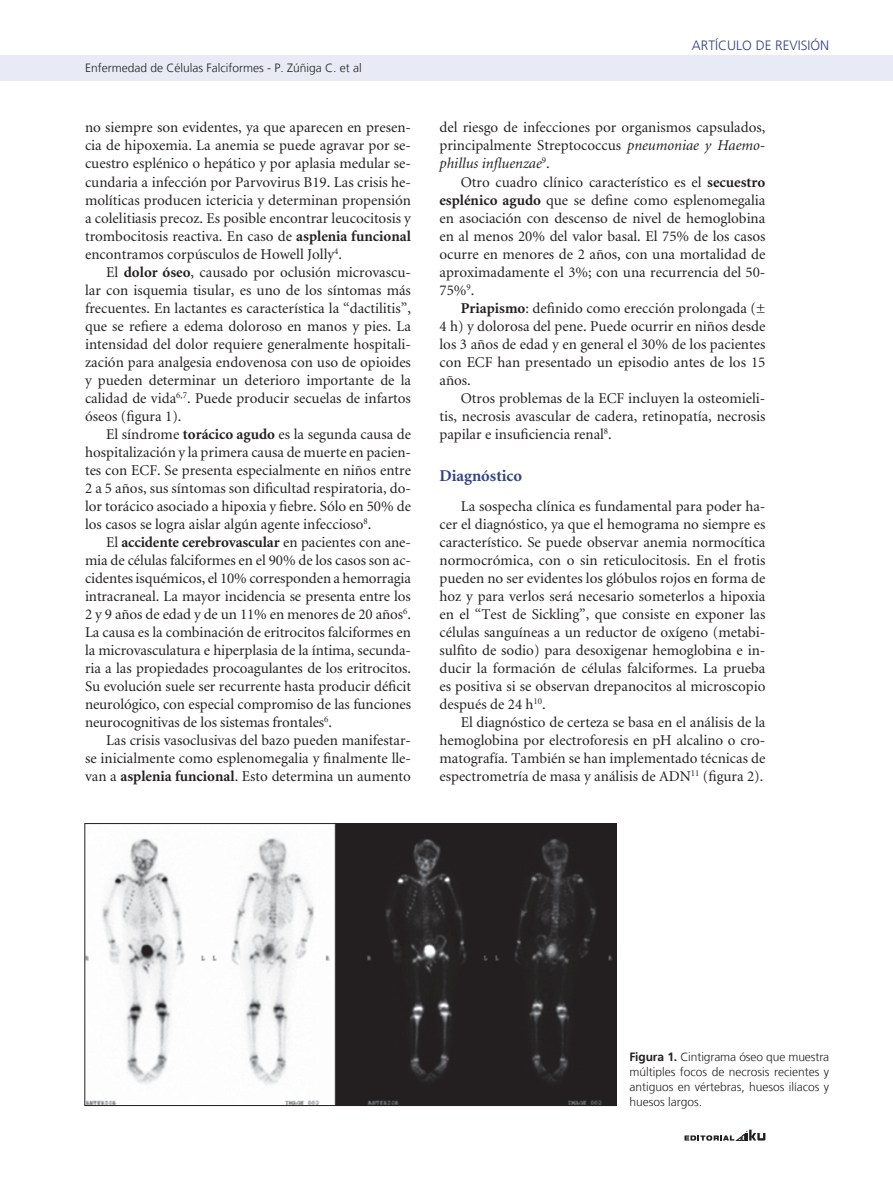
<style>
.page{position:relative;width:893px;height:1191px;background:#fff}
.page>*{position:absolute;margin:0;border:0;box-sizing:border-box;transform-origin:0 0}
._6-subtitulo{font:700 16.5px "Minion";color:#314383}
._1-texto{font:15px/18px "Minion";color:#231f20;text-align:justify}
.t1{font:300 13.5px "Frutiger LT";color:#314383}
._7-tabla{font:300 12px/15px "Frutiger LT";color:#231f20;text-align:justify}
._3-datos_autores-doi{font:300 12px "Frutiger LT";color:#231f20}
.s1{font-weight:700}
.s2{font-style:italic}
</style>
<div class="page">
<svg style="left:684px;top:1129px;width:81px;height:11px"></svg>
<div style="left:0;top:55px;width:893px;height:26px;background:#e8eaf6"></div>
<img style="left:86px;top:825px;width:529px;height:279px">
<div style="left:84px;top:823px;width:533px;height:283px;border:1px solid #231f20"></div>
<p class="_3-datos_autores-doi" style="left:85px;top:61px;width:278px">Enfermedad de Células Falciformes - P. Zúñiga C. et al</p>
<p class="_1-texto" style="left:85px;top:119px;width:327px">no siempre son evidentes, ya que aparecen en presen&shy;cia de hipoxemia. La anemia se puede agravar por se&shy;cuestro esplénico o hepático y por aplasia medular se&shy;cundaria a infección por Parvovirus B19. Las crisis he&shy;molíticas producen ictericia y determinan propensión a colelitiasis precoz. Es posible encontrar leucocitosis y trombocitosis reactiva. En caso de <span class="s1">asplenia funcional </span>encontramos corpúsculos de Howell Jolly<sup>4</sup>.</p>
<p class="_1-texto" style="left:85px;top:263px;width:327px;text-indent:21px">El <span class="s1">dolor óseo</span>, causado por oclusión microvascu&shy;lar con isquemia tisular, es uno de los síntomas más frecuentes. En lactantes es característica la “dactilitis”, que se refiere a edema doloroso en manos y pies. La intensidad del dolor requiere generalmente hospitali&shy;zación para analgesia endovenosa con uso de opioides y pueden determinar un deterioro importante de la calidad de vida<sup>6,7</sup>. Puede producir secuelas de infartos óseos (figura 1).</p>
<p class="_1-texto" style="left:85px;top:425px;width:327px;text-indent:21px">El síndrome <span class="s1">torácico agudo</span> es la segunda causa de hospitalización y la primera causa de muerte en pacien&shy;tes con ECF. Se presenta especialmente en niños entre 2 a 5 años, sus síntomas son dificultad respiratoria, do&shy;lor torácico asociado a hipoxia y fiebre. Sólo en 50% de los casos se logra aislar algún agente infeccioso<sup>8</sup>.</p>
<p class="_1-texto" style="left:85px;top:533px;width:327px;text-indent:21px">El <span class="s1">accidente cerebrovascular</span> en pacientes con ane&shy;mia de células falciformes en el 90% de los casos son ac&shy;cidentes isquémicos, el 10% corresponden a hemorragia intracraneal. La mayor incidencia se presenta entre los 2 y 9 años de edad y de un 11% en menores de 20 años<sup>6</sup>.<br>La causa es la combinación de eritrocitos falciformes en la microvasculatura e hiperplasia de la íntima, secunda&shy;ria a las propiedades procoagulantes de los eritrocitos.<br>Su evolución suele ser recurrente hasta producir déficit neurológico, con especial compromiso de las funciones neurocognitivas de los sistemas frontales<sup>6</sup>.</p>
<p class="_1-texto" style="left:85px;top:731px;width:327px;text-indent:21px">Las crisis vasoclusivas del bazo pueden manifestar&shy;se inicialmente como esplenomegalia y finalmente lle&shy;van a <span class="s1">asplenia funcional</span>. Esto determina un aumento</p>
<p class="t1" style="left:692px;top:38px;width:18px">Artículo</p>
<p class="t1" style="left:756px;top:38px;width:35px">de Revisión</p>
<p class="_1-texto" style="left:439px;top:119px;width:327px">del riesgo de infecciones por organismos capsulados, principalmente Streptococcus <span class="s2">pneumoniae y Haemo&shy;phillus influenzae</span><sup>9</sup>.</p>
<p class="_1-texto" style="left:439px;top:173px;width:327px;text-indent:21px">Otro cuadro clínico característico es el <span class="s1">secuestro esplénico agudo</span> que se define como esplenomegalia en asociación con descenso de nivel de hemoglobina en al menos 20% del valor basal. El 75% de los casos ocurre en menores de 2 años, con una mortalidad de aproximadamente el 3%; con una recurrencia del 50- 75%<sup>9</sup>.</p>
<p class="_1-texto" style="left:439px;top:299px;width:327px;text-indent:21px"><span class="s1">Priapismo</span>: definido como erección prolongada (± 4 h) y dolorosa del pene. Puede ocurrir en niños desde los 3 años de edad y en general el 30% de los pacientes con ECF han presentado un episodio antes de los 15 años.</p>
<p class="_1-texto" style="left:439px;top:389px;width:327px;text-indent:21px">Otros problemas de la ECF incluyen la osteomieli&shy;tis, necrosis avascular de cadera, retinopatía, necrosis papilar e insuficiencia renal<sup>8</sup>.</p>
<p class="_6-subtitulo" style="left:439px;top:467px;width:84px">Diagnóstico</p>
<p class="_1-texto" style="left:439px;top:497px;width:327px;text-indent:21px">La sospecha clínica es fundamental para poder ha&shy;cer el diagnóstico, ya que el hemograma no siempre es característico. Se puede observar anemia normocítica normocrómica, con o sin reticulocitosis. En el frotis pueden no ser evidentes los glóbulos rojos en forma de hoz y para verlos será necesario someterlos a hipoxia en el “Test de Sickling”, que consiste en exponer las células sanguíneas a un reductor de oxígeno (metabi&shy;sulfito de sodio) para desoxigenar hemoglobina e in&shy;ducir la formación de células falciformes. La prueba es positiva si se observan drepanocitos al microscopio después de 24 h<sup>10</sup>.</p>
<p class="_1-texto" style="left:439px;top:713px;width:327px;text-indent:21px">El diagnóstico de certeza se basa en el análisis de la hemoglobina por electroforesis en pH alcalino o cro&shy;matografía. También se han implementado técnicas de espectrometría de masa y análisis de ADN<sup>11</sup> (figura 2).</p>
<p class="_7-tabla" style="left:629px;top:1049px;width:201px"><span class="s1">Figura 1.</span> Cintigrama óseo que muestra múltiples focos de necrosis recientes y antiguos en vértebras, huesos ilíacos y huesos largos.</p>
</div>
